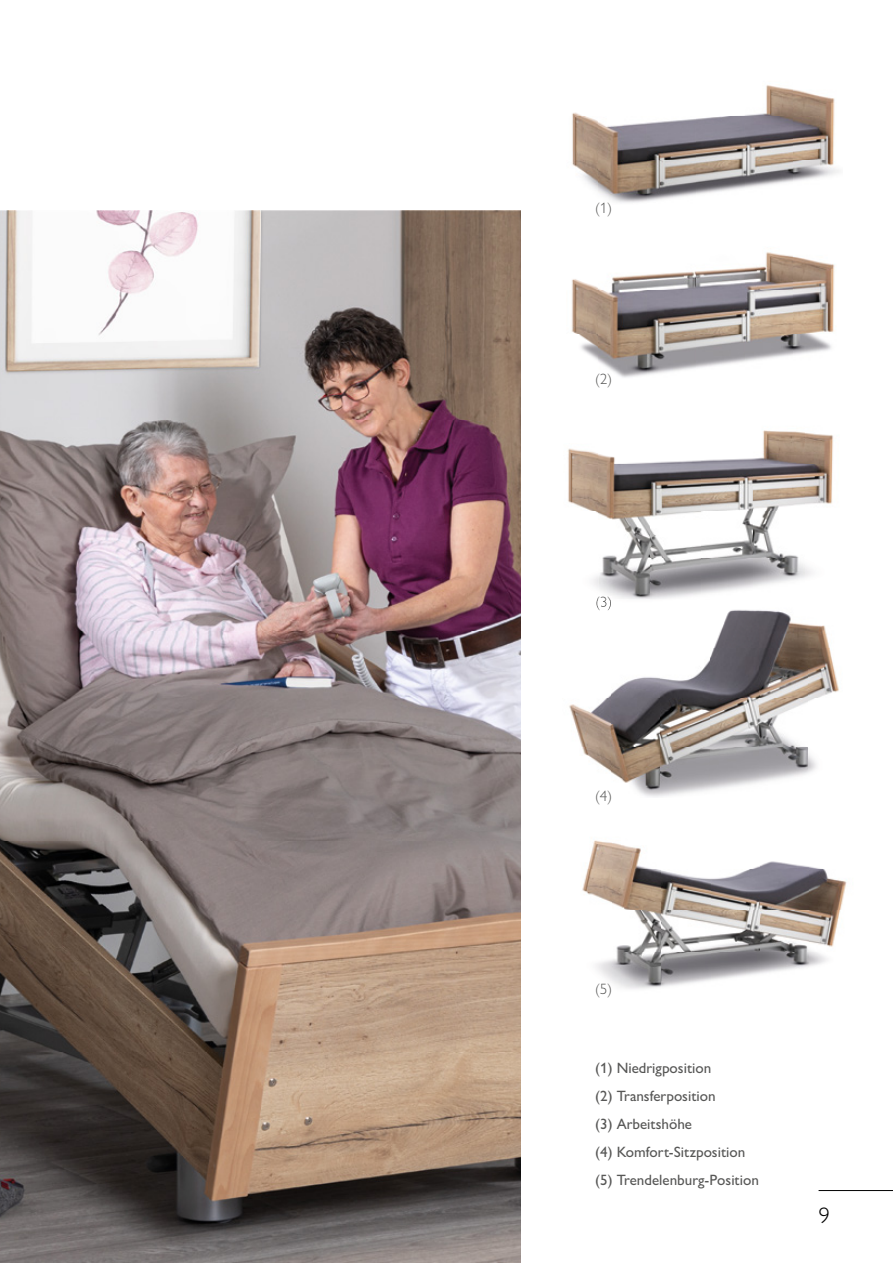
<style>
.page{position:relative;width:893px;height:1263px;background:#fff}
.page>*{position:absolute;margin:0;border:0;box-sizing:border-box;transform-origin:0 0}
.t1{font:300 22.5px "Gill Sans Nova";color:#000}
.t2{font:500 15px/28px "Gill Sans Nova";color:#575756}
.t3{font:300 15px "Gill Sans Nova";color:#575756}
</style>
<div class="page">
<img style="left:0;top:210px;width:521px;height:1053px">
<img style="left:571px;top:252px;width:264px;height:126px">
<img style="left:572px;top:85px;width:267px;height:118px">
<img style="left:567px;top:430px;width:267px;height:128px">
<img style="left:598px;top:558px;width:214px;height:41px">
<img style="left:598px;top:596px;width:13px;height:3px">
<img style="left:582px;top:840px;width:265px;height:149px">
<img style="left:599px;top:610px;width:209px;height:39px">
<img style="left:808px;top:624px;width:22px;height:25px">
<img style="left:569px;top:649px;width:270px;height:148px">
<img style="left:596px;top:599px;width:15px;height:11px">
<hr style="left:819px;top:1190px;width:74px;height:1px;background:#000">
<p class="t3" style="left:595px;top:198px;width:18px">(1)</p>
<p class="t3" style="left:595px;top:369px;width:18px">(2)</p>
<p class="t3" style="left:595px;top:592px;width:18px">(3)</p>
<p class="t3" style="left:595px;top:787px;width:18px">(4)</p>
<p class="t3" style="left:595px;top:979px;width:18px">(5)</p>
<p class="t2" style="left:595px;top:1054px;width:165px">(1) Niedrigposition<br>(2) Transferposition<br>(3) Arbeitshöhe<br>(4) Komfort-Sitzposition (5) Trendelenburg-Position</p>
<h1 class="t1" style="left:819px;top:1201px;width:13px">9</h1>
</div>
